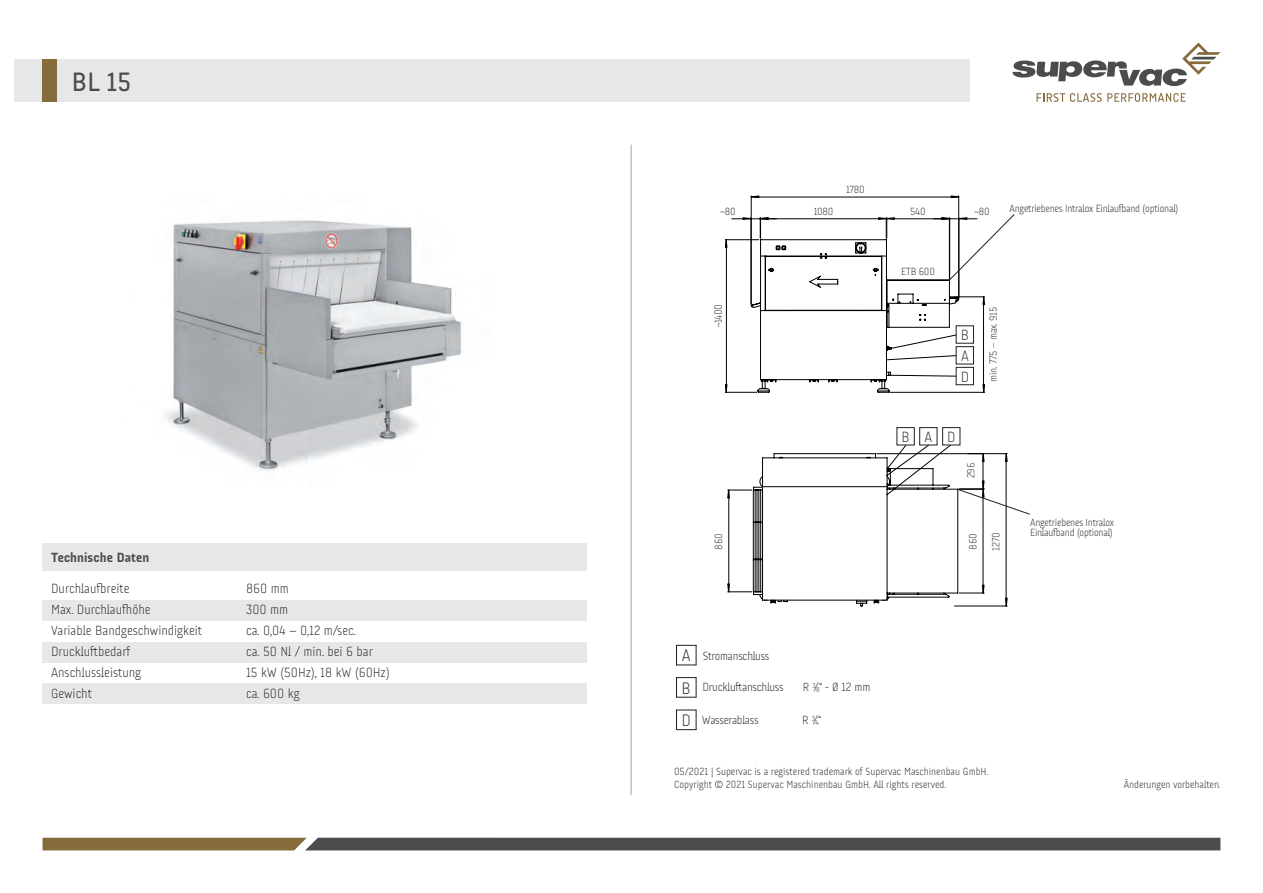
<style>
.page{position:relative;width:1263px;height:893px;background:#fff}
.page>*{position:absolute;margin:0;border:0;box-sizing:border-box;transform-origin:0 0}
.t1{font:27px "Audimat 3000 Regulier";color:#4b4c4d}
.t2{font:16.95px "Audimat 3000 Leger";color:#231f20}
.t3{font:15px "Audimat 3000 Leger";color:#231f20}
.t4{font:13.5px "Audimat 3000 Leger";color:#231f20}
.t5{font:13.5px "Audimat 3000 Mi gras";letter-spacing:.01em;color:#4b4c4d}
.t6{font:12px "Audimat 3000 Leger";letter-spacing:-.02em;color:#231f20}
.t7{font:10.5px/13.5px "Audimat 3000 Leger";letter-spacing:-.005em;color:#231f20}
.s1{font-size:16.95px}
</style>
<div class="page">
<div style="left:15px;top:60px;width:955px;height:42px;background:#e6e7e9"></div>
<div style="left:43px;top:60px;width:14px;height:42px;background:#866c3d"></div>
<svg style="left:1012px;top:43px;width:208px;height:43px"></svg>
<svg style="left:1036px;top:93px;width:149px;height:9px"></svg>
<svg style="left:43px;top:838px;width:1177px;height:12px;background:#59544b"></svg>
<div style="left:43px;top:600px;width:544px;height:21px;background:#e6e7e9"></div>
<div style="left:43px;top:642px;width:544px;height:20px;background:#e6e7e9"></div>
<div style="left:43px;top:683px;width:544px;height:21px;background:#e6e7e9"></div>
<svg style="left:676px;top:645px;width:21px;height:21px"></svg>
<svg style="left:676px;top:710px;width:21px;height:20px"></svg>
<svg style="left:676px;top:677px;width:21px;height:21px"></svg>
<div style="left:43px;top:543px;width:544px;height:27px;background:#e6e7e9"></div>
<hr style="left:631px;top:145px;width:1px;height:650px;background:#a3a4a8">
<img style="left:165px;top:220px;width:297px;height:251px">
<hr style="left:751px;top:197px;width:208px;height:1px;background:#000001">
<hr style="left:958px;top:196px;width:1px;height:102px;background:#000001">
<hr style="left:751px;top:196px;width:1px;height:108px;background:#000001">
<svg style="left:950px;top:195px;width:10px;height:3px"></svg>
<svg style="left:750px;top:195px;width:9px;height:3px"></svg>
<div style="left:919px;top:427px;width:18px;height:18px;border:1px solid #231f20"></div>
<div style="left:942px;top:427px;width:18px;height:18px;border:1px solid #231f20"></div>
<svg style="left:725px;top:214px;width:290px;height:179px"></svg>
<svg style="left:727px;top:445px;width:303px;height:162px"></svg>
<h1 class="t1" style="left:72px;top:65px;width:61px">BL 15</h1>
<p class="t5" style="left:51px;top:549px;width:100px">Technische Daten</p>
<p class="t4" style="left:51px;top:580px;width:80px">Durchlaufbreite</p>
<p class="t4" style="left:246px;top:580px;width:44px">860 mm</p>
<p class="t4" style="left:51px;top:601px;width:101px">Max. Durchlaufhöhe</p>
<p class="t4" style="left:246px;top:601px;width:44px">300 mm</p>
<p class="t4" style="left:51px;top:622px;width:153px">Variable Bandgeschwindigkeit</p>
<p class="t4" style="left:246px;top:622px;width:111px">ca. 0,04 – 0,12 m/sec.</p>
<p class="t4" style="left:51px;top:643px;width:81px">Druckluftbedarf</p>
<p class="t4" style="left:246px;top:643px;width:128px">ca. 50 Nl / min. bei 6 bar</p>
<p class="t4" style="left:51px;top:664px;width:92px">Anschlussleistung</p>
<p class="t4" style="left:246px;top:664px;width:145px">15 kW (50Hz), 18 kW (60Hz)</p>
<p class="t4" style="left:51px;top:685px;width:42px">Gewicht</p>
<p class="t4" style="left:246px;top:685px;width:55px">ca. 600 kg</p>
<p class="t7" style="left:846px;top:182px;width:20px">1780</p>
<p class="t7" style="left:720px;top:204px;width:17px">~80</p>
<p class="t7" style="left:814px;top:204px;width:21px">1080</p>
<p class="t7" style="left:910px;top:204px;width:17px">540</p>
<p class="t7" style="left:974px;top:204px;width:17px">~80</p>
<p class="t7" style="left:1009px;top:202px;width:170px">Angetriebenes Intralox Einlaufband (optional)</p>
<p class="t7" style="left:711px;top:327px;width:25px;rotate:-90deg">~1400</p>
<p class="t7" style="left:901px;top:264px;width:35px">ETB 600</p>
<h3 class="t3" style="left:961px;top:326px;width:10px">B</h3>
<h3 class="t3" style="left:961px;top:347px;width:9px">A</h3>
<h3 class="t3" style="left:961px;top:368px;width:10px">D</h3>
<p class="t7" style="left:986px;top:382px;width:76px;rotate:-90deg">min. 775 – max. 915</p>
<h3 class="t3" style="left:902px;top:428px;width:56px">BAD</h3>
<p class="t7" style="left:964px;top:478px;width:17px;rotate:-90deg">296</p>
<p class="t7" style="left:712px;top:550px;width:18px;rotate:-90deg">860</p>
<p class="t7" style="left:966px;top:550px;width:18px;rotate:-90deg">860</p>
<p class="t7" style="left:989px;top:551px;width:20px;rotate:-90deg">1270</p>
<p class="t7" style="left:1030px;top:517px;width:85px;line-height:10.5px">Angetriebenes Intralox<br>Einlaufband (optional)</p>
<p class="t6" style="left:682px;top:648px;width:89px"><span class="s1">A</span> Stromanschluss</p>
<h2 class="t2" style="left:681px;top:678px;width:11px">B</h2>
<h2 class="t2" style="left:681px;top:710px;width:11px">D</h2>
<p class="t6" style="left:702px;top:680px;width:83px">Druckluftanschluss</p>
<p class="t6" style="left:803px;top:680px;width:69px">R <sup>3</sup>/<sub>8</sub>“ - Ø 12 mm</p>
<p class="t6" style="left:702px;top:713px;width:58px">Wasserablass</p>
<p class="t6" style="left:802px;top:713px;width:20px">R <sup>3</sup>/<sub>4</sub>“</p>
<p class="t7" style="left:674px;top:764px;width:316px">05/2021 | Supervac is a registered trademark of Supervac Maschinenbau GmbH.<br>Copyright © 2021 Supervac Maschinenbau GmbH. All rights reserved.</p>
<p class="t7" style="left:1124px;top:778px;width:98px">Änderungen vorbehalten.</p>
</div>
